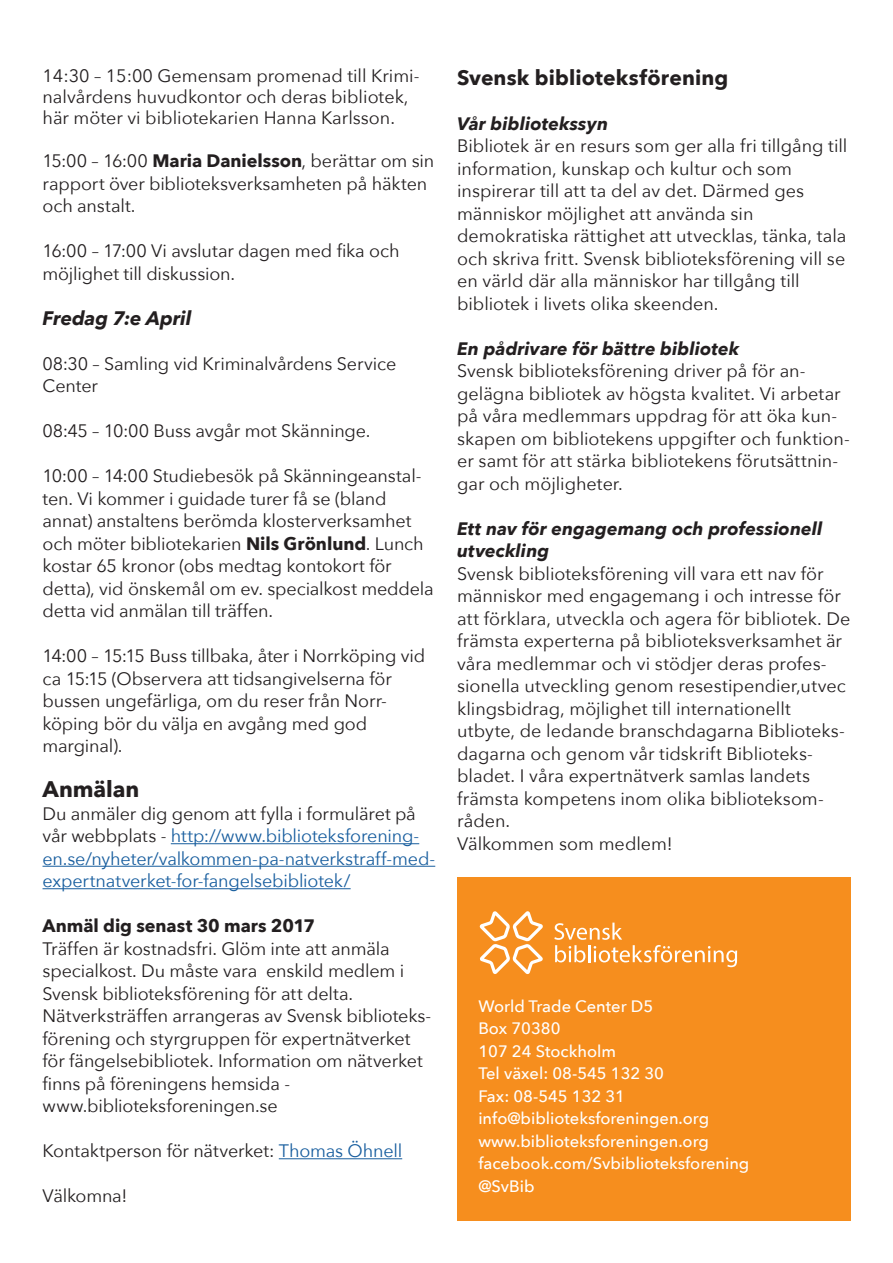
<style>
.page{position:relative;width:893px;height:1263px;background:#fff}
.page>*{position:absolute;margin:0;border:0;box-sizing:border-box;transform-origin:0 0}
.BRÖDTEXT_INDRAG{font:700 22.5px "Avenir Next";color:#231f20}
.BRÖDTEXT_INDRAG-2{font:700 21px "Avenir Next";letter-spacing:.005em;color:#231f20}
.BRÖDTEXT_INDRAG-3{font:italic 700 19.5px "Avenir Next";letter-spacing:-.005em;color:#231f20}
.BRÖDTEXT_INDRAG-4{font:18px/22.5px "Avenir Next";letter-spacing:-.005em;color:#231f20}
.BRÖDTEXT_INDRAG-5{font:18px/22.5px "Avenir Next";letter-spacing:-.01em;color:#175d9e}
.BRÖDTEXT{font:18px/21px "Avenir Next";color:#231f20}
.BRÖDTEXT_INDRAG-6{font:italic 700 18px "Avenir Next";letter-spacing:.005em;color:#231f20}
.BRÖDTEXT_INDRAG-7{font:700 18px "Avenir Next";letter-spacing:-.005em;color:#231f20}
.t1{font:500 16.5px/22.5px "Avenir Next";color:#fff}
.s1{font-weight:700}
.s2{color:#231f20}
.s3{color:#175d9e}
</style>
<div class="page">
<div style="left:457px;top:877px;width:393px;height:343px;background:#f68e1e"></div>
<svg style="left:554px;top:922px;width:183px;height:45px"></svg>
<svg style="left:480px;top:911px;width:63px;height:63px"></svg>
<hr style="left:171px;top:843px;width:248px;height:1px;background:#175d9e">
<hr style="left:43px;top:866px;width:392px;height:1px;background:#175d9e">
<hr style="left:43px;top:888px;width:308px;height:1px;background:#175d9e">
<hr style="left:279px;top:1158px;width:123px;height:1px;background:#175d9e">
<p class="BRÖDTEXT" style="left:43px;top:64px;width:379px">14:30 – 15:00 Gemensam promenad till Krimi&shy;nalvårdens huvudkontor och deras bibliotek, här möter vi bibliotekarien Hanna Karlsson.</p>
<p class="BRÖDTEXT_INDRAG-4" style="left:43px;top:149px;width:393px">15:00 – 16:00 <span class="s1">Maria Danielsson</span>, berättar om sin rapport över biblioteksverksamheten på häkten och anstalt.</p>
<p class="BRÖDTEXT_INDRAG-4" style="left:43px;top:239px;width:359px">16:00 – 17:00 Vi avslutar dagen med fika och möjlighet till diskussion.</p>
<p class="BRÖDTEXT_INDRAG-3" style="left:43px;top:301px;width:150px">Fredag 7:e April</p>
<p class="BRÖDTEXT_INDRAG-4" style="left:43px;top:352px;width:355px">08:30 – Samling vid Kriminalvårdens Service<br>Center</p>
<p class="BRÖDTEXT_INDRAG-4" style="left:43px;top:419px;width:329px">08:45 – 10:00 Buss avgår mot Skänninge.</p>
<p class="BRÖDTEXT_INDRAG-4" style="left:43px;top:464px;width:381px">10:00 – 14:00 Studiebesök på Skänningeanstal&shy;ten. Vi kommer i guidade turer få se (bland</p>
<p class="BRÖDTEXT_INDRAG-4" style="left:43px;top:509px;width:393px">annat) anstaltens berömda klosterverksamhet och möter bibliotekarien <span class="s1">Nils Grönlund</span>. Lunch kostar 65 kronor (obs medtag kontokort för detta), vid önskemål om ev. specialkost meddela detta vid anmälan till träffen.</p>
<p class="BRÖDTEXT_INDRAG-4" style="left:43px;top:644px;width:384px">14:00 – 15:15 Buss tillbaka, åter i Norrköping vid ca 15:15 (Observera att tidsangivelserna för</p>
<p class="BRÖDTEXT_INDRAG-4" style="left:43px;top:689px;width:346px">bussen ungefärliga, om du reser från Norr&shy;köping bör du välja en avgång med god</p>
<p class="BRÖDTEXT_INDRAG-4" style="left:43px;top:734px;width:81px">marginal).</p>
<p class="BRÖDTEXT_INDRAG" style="left:43px;top:770px;width:98px">Anmälan</p>
<p class="BRÖDTEXT_INDRAG-5" style="left:43px;top:802px;width:394px"><span class="s2">Du anmäler dig genom att fylla i formuläret på vår webbplats -</span> http://www.biblioteksforening&shy;en.se/nyheter/valkommen-pa-natverkstraff-med&shy;expertnatverket-for-fangelsebibliotek/</p>
<p class="BRÖDTEXT_INDRAG-7" style="left:43px;top:910px;width:274px">Anmäl dig senast 30 mars 2017</p>
<p class="BRÖDTEXT_INDRAG-4" style="left:43px;top:937px;width:349px">Träffen är kostnadsfri. Glöm inte att anmäla</p>
<p class="BRÖDTEXT_INDRAG-4" style="left:43px;top:959px;width:363px">specialkost. Du måste vara enskild medlem i<br>Svensk biblioteksförening för att delta.</p>
<p class="BRÖDTEXT_INDRAG-4" style="left:43px;top:1004px;width:390px">Nätverksträffen arrangeras av Svensk biblioteks&shy;förening och styrgruppen för expertnätverket för fängelsebibliotek. Information om nätverket finns på föreningens hemsida - www.biblioteksforeningen.se</p>
<p class="BRÖDTEXT_INDRAG-4" style="left:43px;top:1139px;width:361px">Kontaktperson för nätverket: <span class="s3">Thomas Öhnell</span></p>
<p class="BRÖDTEXT_INDRAG-4" style="left:43px;top:1184px;width:86px">Välkomna!</p>
<p class="BRÖDTEXT_INDRAG-2" style="left:457px;top:59px;width:273px">Svensk biblioteksförening</p>
<p class="BRÖDTEXT_INDRAG-6" style="left:457px;top:108px;width:153px">Vår bibliotekssyn</p>
<p class="BRÖDTEXT_INDRAG-4" style="left:457px;top:134px;width:392px">Bibliotek är en resurs som ger alla fri tillgång till</p>
<p class="BRÖDTEXT_INDRAG-4" style="left:457px;top:157px;width:337px">information, kunskap och kultur och som</p>
<p class="BRÖDTEXT_INDRAG-4" style="left:457px;top:179px;width:349px">inspirerar till att ta del av det. Därmed ges</p>
<p class="BRÖDTEXT_INDRAG-4" style="left:457px;top:202px;width:298px">människor möjlighet att använda sin</p>
<p class="BRÖDTEXT_INDRAG-4" style="left:457px;top:224px;width:391px">demokratiska rättighet att utvecklas, tänka, tala</p>
<p class="BRÖDTEXT_INDRAG-4" style="left:457px;top:247px;width:390px">och skriva fritt. Svensk biblioteksförening vill se</p>
<p class="BRÖDTEXT_INDRAG-4" style="left:457px;top:269px;width:344px">en värld där alla människor har tillgång till</p>
<p class="BRÖDTEXT_INDRAG-4" style="left:457px;top:292px;width:263px">bibliotek i livets olika skeenden.</p>
<p class="BRÖDTEXT_INDRAG-6" style="left:457px;top:333px;width:284px">En pådrivare för bättre bibliotek</p>
<p class="BRÖDTEXT_INDRAG-4" style="left:457px;top:359px;width:394px">Svensk biblioteksförening driver på för an&shy;gelägna bibliotek av högsta kvalitet. Vi arbetar på våra medlemmars uppdrag för att öka kun&shy;skapen om bibliotekens uppgifter och funktion&shy;er samt för att stärka bibliotekens förutsättnin&shy;gar och möjligheter.</p>
<p class="BRÖDTEXT_INDRAG-6" style="left:457px;top:513px;width:367px">Ett nav för engagemang och professionell</p>
<p class="BRÖDTEXT_INDRAG-6" style="left:457px;top:535px;width:94px">utveckling</p>
<p class="BRÖDTEXT_INDRAG-4" style="left:457px;top:562px;width:385px">Svensk biblioteksförening vill vara ett nav för människor med engagemang i och intresse för</p>
<p class="BRÖDTEXT_INDRAG-4" style="left:457px;top:607px;width:395px">att förklara, utveckla och agera för bibliotek. De</p>
<p class="BRÖDTEXT_INDRAG-4" style="left:457px;top:629px;width:386px">främsta experterna på biblioteksverksamhet är</p>
<p class="BRÖDTEXT_INDRAG-4" style="left:457px;top:652px;width:390px">våra medlemmar och vi stödjer deras profes&shy;sionella utveckling genom resestipendier,utvec klingsbidrag, möjlighet till internationellt</p>
<p class="BRÖDTEXT_INDRAG-4" style="left:457px;top:719px;width:389px">utbyte, de ledande branschdagarna Biblioteks&shy;dagarna och genom vår tidskrift Biblioteks&shy;bladet. I våra expertnätverk samlas landets främsta kompetens inom olika biblioteksom&shy;råden.</p>
<p class="BRÖDTEXT_INDRAG-4" style="left:457px;top:832px;width:217px">Välkommen som medlem!</p>
<p class="t1" style="left:478px;top:994px;width:273px">World Trade Center D5<br>Box 70380<br>107 24 Stockholm<br>Tel växel: 08-545 132 30<br>Fax: 08-545 132 31 info@biblioteksforeningen.org www.biblioteksforeningen.org facebook.com/Svbiblioteksforening @SvBib</p>
</div>
